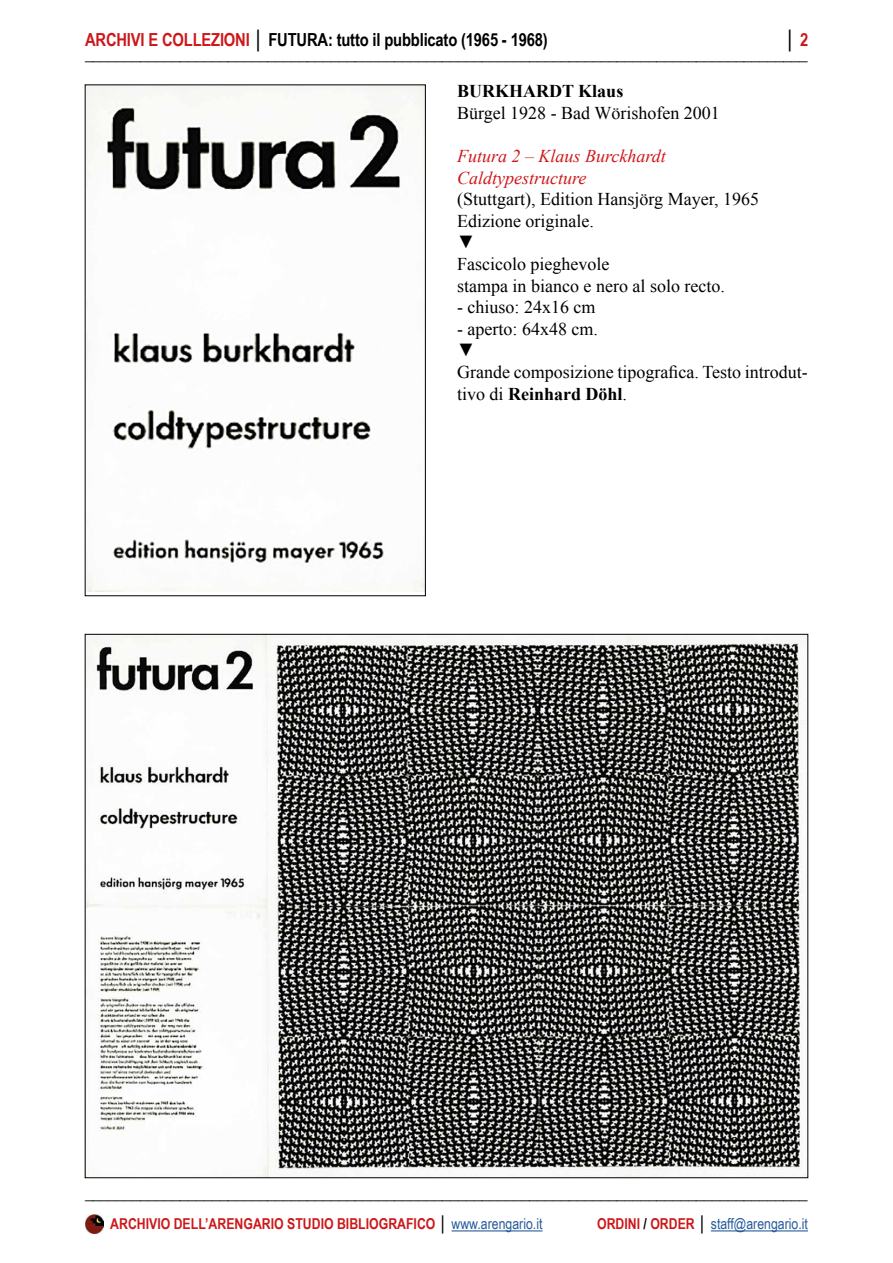
<style>
.page{position:relative;width:893px;height:1263px;background:#fff}
.page>*{position:absolute;margin:0;border:0;box-sizing:border-box;transform-origin:0 0}
.t1{font:18px/21.6px "Times New Roman";color:#000}
.t2{font:18px/13.5px "Arial Narrow";color:#000;text-align:right}
.t3{font:700 18px "Arial Narrow";letter-spacing:-.01em;color:#000}
.t4{font:italic 18px/21.6px "Times New Roman";color:#cd171a}
.t5{font:700 18px "Times New Roman";color:#000}
.t6{font:700 15px "Arial Narrow";color:#cd171a}
.t7{font:15px "Arial Narrow";color:#275b9b}
.s1{font-weight:700}
.s2{font-weight:700;color:#cd171a}
.s3{color:#cd171a}
.s4{color:#000}
.s5{font-weight:400;color:#275b9b}
.s6{font-weight:700;color:#000}
</style>
<div class="page">
<hr style="left:452px;top:1230px;width:90px;height:1px;background:#275b9b">
<hr style="left:711px;top:1230px;width:97px;height:1px;background:#275b9b">
<img style="left:85px;top:1215px;width:19px;height:18px">
<img style="left:87px;top:636px;width:715px;height:540px">
<img style="left:87px;top:87px;width:337px;height:505px">
<p class="t2" style="left:85px;top:32px;width:725px"><span class="s1">│</span> <span class="s2">2 </span>___________________________________________________________________________________________</p>
<p class="t5" style="left:457px;top:79px;width:168px">BURKHARDT Klaus</p>
<p class="t1" style="left:457px;top:102px;width:264px">Bürgel 1928 - Bad Wörishofen 2001</p>
<p class="t4" style="left:457px;top:145px;width:210px">Futura 2 – Klaus Burckhardt<br>Caldtypestructure</p>
<p class="t1" style="left:457px;top:188px;width:303px">(Stuttgart), Edition Hansjörg Mayer, 1965<br>Edizione originale.<br>▼<br>Fascicolo pieghevole<br>stampa in bianco e nero al solo recto.</p>
<p class="t1" style="left:457px;top:296px;width:140px">- chiuso: 24x16 cm</p>
<p class="t1" style="left:457px;top:318px;width:352px">- aperto: 64x48 cm.<br>▼<br>Grande composizione tipografica. Testo introdut&shy;tivo di <span class="s1">Reinhard Döhl</span>.</p>
<p class="t3" style="left:85px;top:26px;width:464px"><span class="s3">ARCHIVI E COLLEZIONI</span> │ FUTURA: tutto il pubblicato (1965 - 1968)</p>
<p class="t2" style="left:85px;top:1185px;width:724px">___________________________________________________________________________________________</p>
<p class="t6" style="left:110px;top:1213px;width:434px">ARCHIVIO DELL’ARENGARIO STUDIO BIBLIOGRAFICO <span class="s4">│</span> <span class="s5">www.arengario.it</span></p>
<p class="t7" style="left:597px;top:1213px;width:212px"><span class="s2">ORDINI</span> <span class="s6">/</span> <span class="s2">ORDER</span> <span class="s6">│</span> staff@arengario.it</p>
</div>
